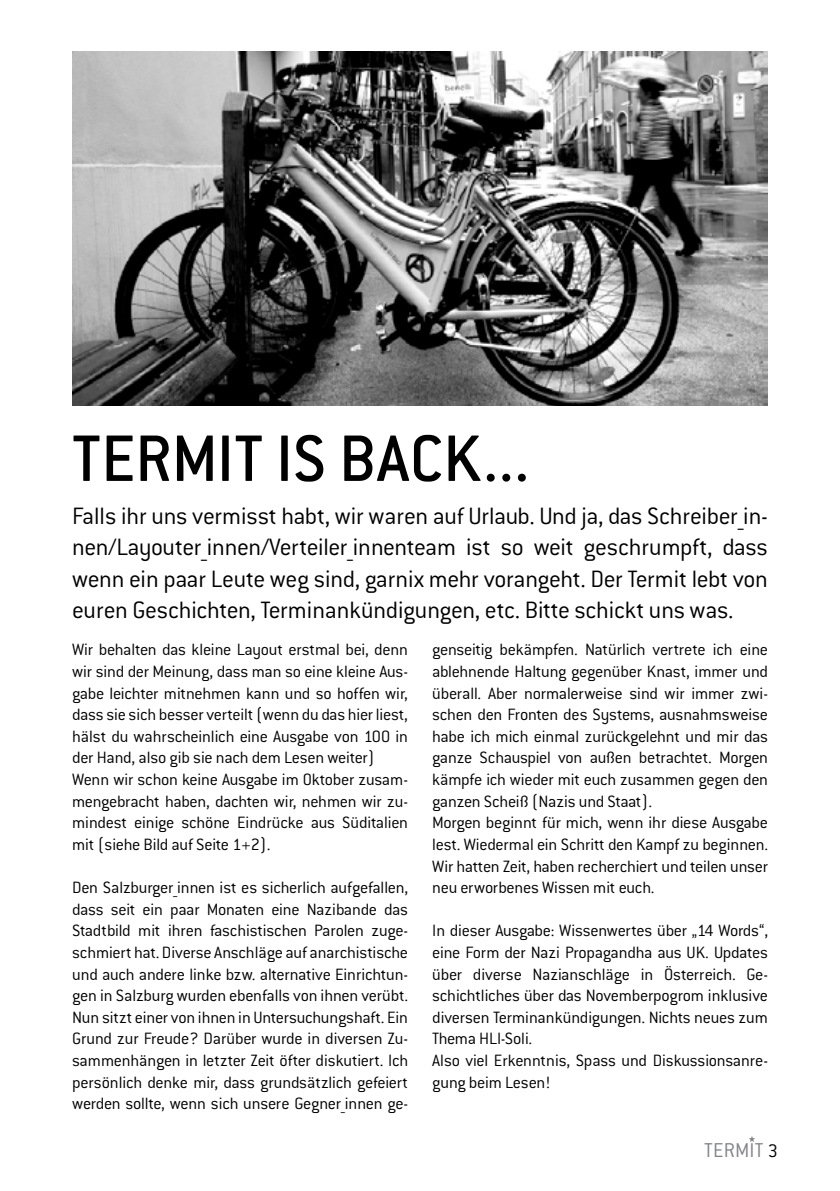
<style>
.page{position:relative;width:840px;height:1191px;background:#fff}
.page>*{position:absolute;margin:0;border:0;box-sizing:border-box;transform-origin:0 0}
.t1{font:500 72px "Conduit ITC";letter-spacing:-.005em;color:#000}
.t2{font:300 26px/31.2px "Conduit ITC";letter-spacing:-.01em;color:#000;text-align:justify}
.t3{font:300 22px "Conduit ITC";letter-spacing:.005em;color:#808285}
.t4{font:300 18px/21.6px "Conduit ITC";letter-spacing:-.015em;color:#000}
.s1{font-size:20px;color:#000}
</style>
<div class="page">
<svg style="left:749px;top:1136px;width:5px;height:6px"></svg>
<img style="left:72px;top:52px;width:695px;height:353px">
<h1 class="t1" style="left:72px;top:415px;width:458px">TERMIT IS BACK...</h1>
<p class="t2" style="left:72px;top:499px;width:697px">Falls ihr uns vermisst habt, wir waren auf Urlaub. Und ja, das Schreiber_in&shy;nen/Layouter_innen/Verteiler_innenteam ist so weit geschrumpft, dass wenn ein paar Leute weg sind, garnix mehr vorangeht. Der Termit lebt von euren Geschichten, Terminankündigungen, etc. Bitte schickt uns was.</p>
<p class="t4" style="left:72px;top:638px;width:337px">Wir behalten das kleine Layout erstmal bei, denn wir sind der Meinung, dass man so eine kleine Aus&shy;gabe leichter mitnehmen kann und so hoffen wir, dass sie sich besser verteilt (wenn du das hier liest, hälst du wahrscheinlich eine Ausgabe von 100 in der Hand, also gib sie nach dem Lesen weiter)<br>Wenn wir schon keine Ausgabe im Oktober zusam&shy;mengebracht haben, dachten wir, nehmen wir zu&shy;mindest einige schöne Eindrücke aus Süditalien mit (siehe Bild auf Seite 1+2).</p>
<p class="t4" style="left:72px;top:876px;width:337px;text-align:justify">Den Salzburger_innen ist es sicherlich aufgefallen, dass seit ein paar Monaten eine Nazibande das Stadtbild mit ihren faschistischen Parolen zuge&shy;schmiert hat. Diverse Anschläge auf anarchistische und auch andere linke bzw. alternative Einrichtun&shy;gen in Salzburg wurden ebenfalls von ihnen verübt.<br>Nun sitzt einer von ihnen in Untersuchungshaft. Ein Grund zur Freude? Darüber wurde in diversen Zu&shy;sammenhängen in letzter Zeit öfter diskutiert. Ich persönlich denke mir, dass grundsätzlich gefeiert werden sollte, wenn sich unsere Gegner_innen ge-</p>
<p class="t4" style="left:432px;top:638px;width:337px">genseitig bekämpfen. Natürlich vertrete ich eine ablehnende Haltung gegenüber Knast, immer und überall. Aber normalerweise sind wir immer zwi&shy;schen den Fronten des Systems, ausnahmsweise habe ich mich einmal zurückgelehnt und mir das ganze Schauspiel von außen betrachtet. Morgen kämpfe ich wieder mit euch zusammen gegen den ganzen Scheiß (Nazis und Staat).<br>Morgen beginnt für mich, wenn ihr diese Ausgabe lest. Wiedermal ein Schritt den Kampf zu beginnen.<br>Wir hatten Zeit, haben recherchiert und teilen unser neu erworbenes Wissen mit euch.</p>
<p class="t4" style="left:432px;top:919px;width:337px">In dieser Ausgabe: Wissenwertes über „14 Words“, eine Form der Nazi Propagandha aus UK. Updates über diverse Nazianschläge in Österreich. Ge&shy;schichtliches über das Novemberpogrom inklusive diversen Terminankündigungen. Nichts neues zum Thema HLI-Soli.<br>Also viel Erkenntnis, Spass und Diskussionsanre&shy;gung beim Lesen!</p>
<p class="t3" style="left:703px;top:1136px;width:75px">Termit <span class="s1">3</span></p>
</div>
